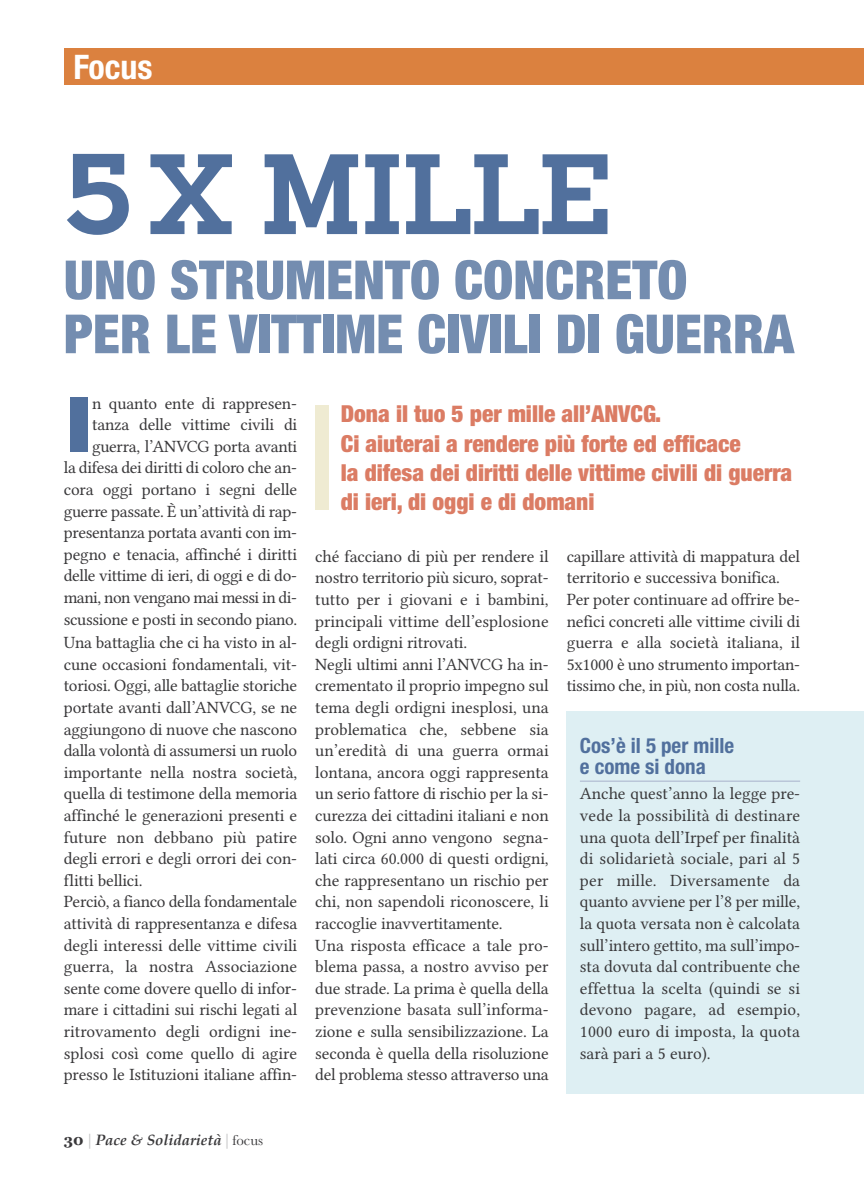
<style>
.page{position:relative;width:864px;height:1191px;background:#fff}
.page>*{position:absolute;margin:0;border:0;box-sizing:border-box;transform-origin:0 0}
.t1{font:700 111px "Sanchez Slab";letter-spacing:-.025em;color:#51709d}
.t2{font:900 76.95px "Helvetica";color:#51709d}
.t3{font:900 condensed 54px/54px "Helvetica Neue";color:#748db0}
.t4{font:700 condensed 33.9px "Helvetica Neue";color:#fff}
.t5{font:900 condensed 23.4px/29.2px "Helvetica Neue";color:#db7c64}
.t6{font:700 condensed 21px/21.6px "Helvetica Neue";color:#51709d}
.t7{font:17.25px/21.6px "Lin Libertine";letter-spacing:-.01em;color:#39383a}
.t8{font:italic 700 15px "Palatino Linotype";color:#39383a}
.s1{font-family:"Georgia";font-style:normal}
.s2{font-family:"Helvetica";font-weight:300;font-style:normal;color:#c3c3c4}
.s3{font-family:"Baskerville";font-weight:400;font-style:normal}
</style>
<div class="page">
<div style="left:566px;top:711px;width:297px;height:382px;background:#deeff3"></div>
<div style="left:64px;top:49px;width:799px;height:36px;background:#db813f"></div>
<hr style="left:579px;top:780px;width:220px;height:2px;background:#bac6d8">
<div style="left:315px;top:405px;width:14px;height:104px;background:#efebd2"></div>
<h3 class="t4" style="left:74px;top:39px;width:80px">Focus</h3>
<h1 class="t1" style="left:64px;top:154px;width:551px">5X MILLE</h1>
<h3 class="t3" style="left:64px;top:250px;width:731px">UNO STRUMENTO CONCRETO<br>PER LE VITTIME CIVILI DI GUERRA</h3>
<p class="t7" style="left:64px;top:392px;width:235px;text-align:right">n quanto ente di rappresen&shy;tanza delle vittime civili di guerra, l’ANVCG porta avanti<br>la difesa dei diritti di coloro che an&shy;cora oggi portano i segni delle guerre passate. È un’attività di rap&shy;presentanza portata avanti con im&shy;pegno e tenacia, affinché i diritti delle vittime di ieri, di oggi e di do&shy;mani, non vengano mai messi in di&shy;scussione e posti in secondo piano.</p>
<p class="t7" style="left:64px;top:631px;width:235px">Una battaglia che ci ha visto in al&shy;cune occasioni fondamentali, vit&shy;toriosi. Oggi, alle battaglie storiche portate avanti dall’ANVCG, se ne aggiungono di nuove che nascono dalla volontà di assumersi un ruolo importante nella nostra società, quella di testimone della memoria affinché le generazioni presenti e future non debbano più patire degli errori e degli orrori dei con&shy;flitti bellici.<br>Perciò, a fianco della fondamentale attività di rappresentanza e difesa degli interessi delle vittime civili guerra, la nostra Associazione sente come dovere quello di infor&shy;mare i cittadini sui rischi legati al ritrovamento degli ordigni ine&shy;splosi così come quello di agire presso le Istituzioni italiane affin-</p>
<h2 class="t2" style="left:64px;top:380px;width:31px">I</h2>
<h3 class="t5" style="left:340px;top:398px;width:453px">Dona il tuo 5 per mille all’ANVCG.<br>Ci aiuterai a rendere più forte ed efficace<br>la difesa dei diritti delle vittime civili di guerra di ieri, di oggi e di domani</h3>
<p class="t7" style="left:315px;top:545px;width:235px">ché facciano di più per rendere il nostro territorio più sicuro, soprat&shy;tutto per i giovani e i bambini, principali vittime dell’esplosione degli ordigni ritrovati.<br>Negli ultimi anni l’ANVCG ha in&shy;crementato il proprio impegno sul tema degli ordigni inesplosi, una problematica che, sebbene sia un’eredità di una guerra ormai lontana, ancora oggi rappresenta un serio fattore di rischio per la si&shy;curezza dei cittadini italiani e non solo. Ogni anno vengono segna&shy;lati circa 60.000 di questi ordigni, che rappresentano un rischio per chi, non sapendoli riconoscere, li raccoglie inavvertitamente.<br>Una risposta efficace a tale pro&shy;blema passa, a nostro avviso per due strade. La prima è quella della prevenzione basata sull’informa&shy;zione e sulla sensibilizzazione. La seconda è quella della risoluzione del problema stesso attraverso una</p>
<p class="t7" style="left:566px;top:545px;width:235px">capillare attività di mappatura del territorio e successiva bonifica.<br>Per poter continuare ad offrire be&shy;nefici concreti alle vittime civili di guerra e alla società italiana, il 5x1000 è uno strumento importan&shy;tissimo che, in più, non costa nulla.</p>
<p class="t6" style="left:579px;top:733px;width:156px">Cos’è il 5 per mille e come si dona</p>
<p class="t7" style="left:579px;top:782px;width:222px;text-align:justify">Anche quest’anno la legge pre&shy;vede la possibilità di destinare una quota dell’Irpef per finalità di solidarietà sociale, pari al 5 per mille. Diversamente da quanto avviene per l’8 per mille, la quota versata non è calcolata sull’intero gettito, ma sull’impo&shy;sta dovuta dal contribuente che effettua la scelta (quindi se si devono pagare, ad esempio, 1000 euro di imposta, la quota sarà pari a 5 euro).</p>
<p class="t8" style="left:64px;top:1131px;width:201px"><span class="s1">30</span> <span class="s2">|</span> Pace &amp; Solidarietà <span class="s2">|</span> <span class="s3">focus</span></p>
</div>
